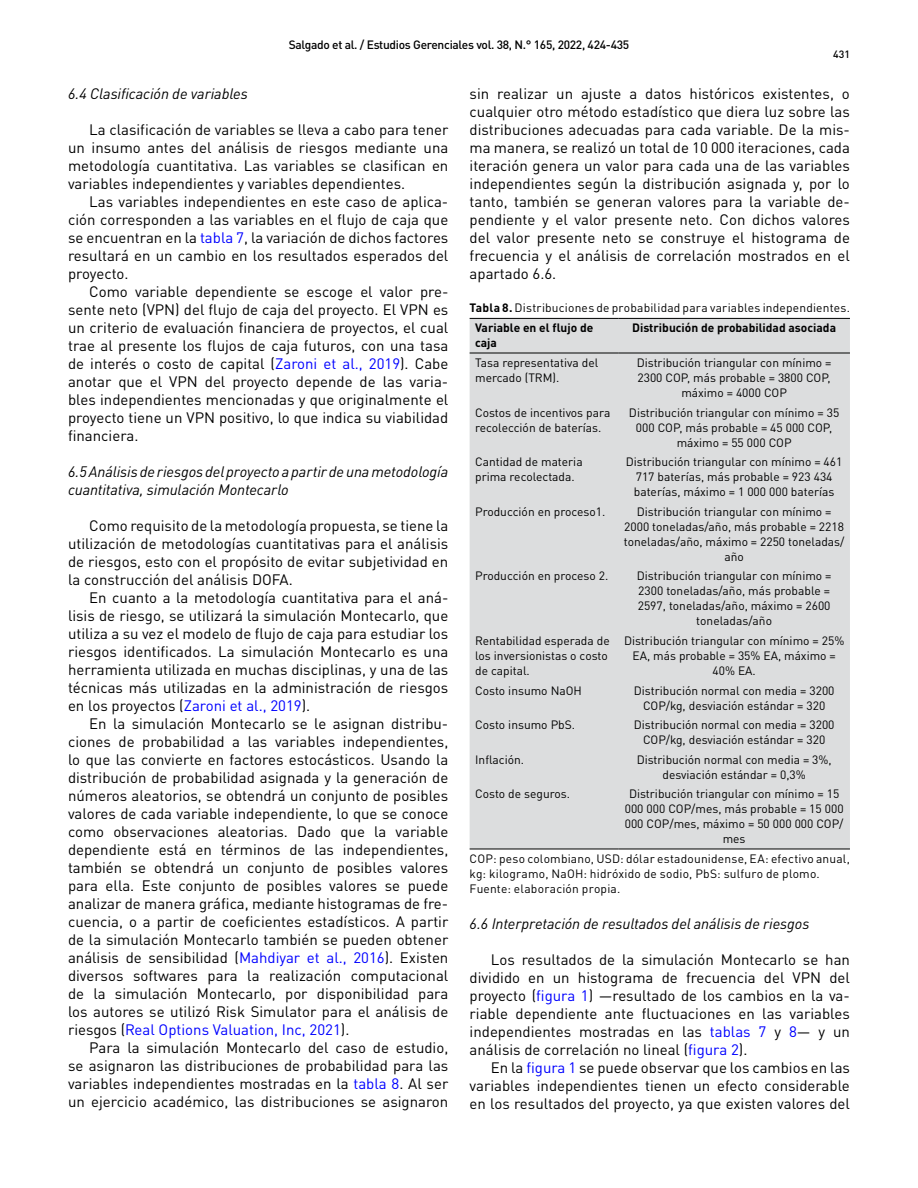
<style>
.page{position:relative;width:918px;height:1188px;background:#fff}
.page>*{position:absolute;margin:0;border:0;box-sizing:border-box;transform-origin:0 0}
.t1{font:15px/18px "DIN Pro";color:#000;text-align:justify}
.t2{font:italic 15px/18px "DIN Pro";letter-spacing:-.005em;color:#000}
.t3{font:12px/15px "DIN Pro";color:#000;text-align:center}
.t4{font:500 12px "DIN Pro";letter-spacing:-.025em;color:#000}
.t5{font:700 12px "DIN Pro";color:#000}
.t6{font:500 10.5px "DIN Pro";color:#000}
.s1{color:#00f}
.s2{font-weight:700}
</style>
<div class="page">
<div style="left:470px;top:319px;width:380px;height:530px;background:#dcddde"></div>
<hr style="left:470px;top:849px;width:148px;height:1px;background:#000">
<hr style="left:618px;top:849px;width:232px;height:1px;background:#000">
<hr style="left:470px;top:318px;width:148px;height:1px;background:#000">
<hr style="left:618px;top:318px;width:232px;height:1px;background:#000">
<hr style="left:470px;top:353px;width:148px;height:1px;background:#000">
<hr style="left:618px;top:353px;width:232px;height:1px;background:#000">
<p class="t4" style="left:289px;top:35px;width:342px">Salgado et al. / Estudios Gerenciales vol. 38, N.° 165, 2022, 424-435</p>
<p class="t6" style="left:833px;top:46px;width:18px">431</p>
<p class="t2" style="left:68px;top:83px;width:181px">6.4 Clasificación de variables</p>
<p class="t1" style="left:68px;top:119px;width:382px;text-indent:21px">La clasificación de variables se lleva a cabo para tener un insumo antes del análisis de riesgos mediante una metodología cuantitativa. Las variables se clasifican en variables independientes y variables dependientes.</p>
<p class="t1" style="left:68px;top:191px;width:382px;text-indent:21px">Las variables independientes en este caso de aplica&shy;ción corresponden a las variables en el flujo de caja que se encuentran en la <span class="s1">tabla 7</span>, la variación de dichos factores resultará en un cambio en los resultados esperados del proyecto.</p>
<p class="t1" style="left:68px;top:281px;width:382px;text-indent:21px">Como variable dependiente se escoge el valor pre&shy;sente neto (VPN) del flujo de caja del proyecto. El VPN es un criterio de evaluación financiera de proyectos, el cual trae al presente los flujos de caja futuros, con una tasa de interés o costo de capital (<span class="s1">Zaroni et al., 2019</span>). Cabe anotar que el VPN del proyecto depende de las varia&shy;bles independientes mencionadas y que originalmente el proyecto tiene un VPN positivo, lo que indica su viabilidad financiera.</p>
<p class="t2" style="left:68px;top:461px;width:382px">6.5 Análisis de riesgos del proyecto a partir de una metodología cuantitativa, simulación Montecarlo</p>
<p class="t1" style="left:68px;top:515px;width:382px;text-indent:21px">Como requisito de la metodología propuesta, se tiene la utilización de metodologías cuantitativas para el análisis de riesgos, esto con el propósito de evitar subjetividad en la construcción del análisis DOFA.</p>
<p class="t1" style="left:68px;top:587px;width:382px;text-indent:21px">En cuanto a la metodología cuantitativa para el aná&shy;lisis de riesgo, se utilizará la simulación Montecarlo, que utiliza a su vez el modelo de flujo de caja para estudiar los riesgos identificados. La simulación Montecarlo es una herramienta utilizada en muchas disciplinas, y una de las técnicas más utilizadas en la administración de riesgos en los proyectos (<span class="s1">Zaroni et al., 2019</span>).</p>
<p class="t1" style="left:68px;top:713px;width:382px;text-indent:21px">En la simulación Montecarlo se le asignan distribu&shy;ciones de probabilidad a las variables independientes, lo que las convierte en factores estocásticos. Usando la distribución de probabilidad asignada y la generación de números aleatorios, se obtendrá un conjunto de posibles valores de cada variable independiente, lo que se conoce como observaciones aleatorias. Dado que la variable dependiente está en términos de las independientes, también se obtendrá un conjunto de posibles valores para ella. Este conjunto de posibles valores se puede analizar de manera gráfica, mediante histogramas de fre&shy;cuencia, o a partir de coeficientes estadísticos. A partir de la simulación Montecarlo también se pueden obtener análisis de sensibilidad (<span class="s1">Mahdiyar et al., 2016</span>). Existen diversos softwares para la realización computacional de la simulación Montecarlo, por disponibilidad para los autores se utilizó Risk Simulator para el análisis de riesgos (<span class="s1">Real Options Valuation, Inc, 2021</span>).</p>
<p class="t1" style="left:68px;top:1037px;width:382px;text-indent:21px">Para la simulación Montecarlo del caso de estudio, se asignaron las distribuciones de probabilidad para las variables independientes mostradas en la <span class="s1">tabla 8</span>. Al ser un ejercicio académico, las distribuciones se asignaron</p>
<p class="t1" style="left:470px;top:83px;width:382px">sin realizar un ajuste a datos históricos existentes, o cualquier otro método estadístico que diera luz sobre las distribuciones adecuadas para cada variable. De la mis&shy;ma manera, se realizó un total de 10 000 iteraciones, cada iteración genera un valor para cada una de las variables independientes según la distribución asignada y, por lo tanto, también se generan valores para la variable de&shy;pendiente y el valor presente neto. Con dichos valores del valor presente neto se construye el histograma de frecuencia y el análisis de correlación mostrados en el apartado 6.6.</p>
<p class="t3" style="left:475px;top:296px;width:376px;line-height:20.4px;text-align:left;text-indent:-6px"><span class="s2">Tabla 8.</span> Distribuciones de probabilidad para variables independientes.<br><span class="s2">Variable en el flujo de</span></p>
<p class="t5" style="left:475px;top:333px;width:23px">caja</p>
<p class="t5" style="left:632px;top:318px;width:205px">Distribución de probabilidad asociada</p>
<p class="t3" style="left:475px;top:354px;width:125px;text-align:left">Tasa representativa del mercado (TRM).</p>
<p class="t3" style="left:637px;top:354px;width:196px">Distribución triangular con mínimo =<br>2300 COP, más probable = 3800 COP, máximo = 4000 COP</p>
<p class="t3" style="left:475px;top:404px;width:137px;text-align:left">Costos de incentivos para recolección de baterías.</p>
<p class="t3" style="left:629px;top:404px;width:212px">Distribución triangular con mínimo = 35<br>000 COP, más probable = 45 000 COP, máximo = 55 000 COP</p>
<p class="t3" style="left:475px;top:453px;width:109px;text-align:left">Cantidad de materia prima recolectada.</p>
<p class="t3" style="left:626px;top:453px;width:218px">Distribución triangular con mínimo = 461<br>717 baterías, más probable = 923 434 baterías, máximo = 1 000 000 baterías</p>
<p class="t3" style="left:475px;top:503px;width:132px">Producción en proceso1.</p>
<p class="t3" style="left:624px;top:503px;width:222px">Distribución triangular con mínimo =<br>2000 toneladas/año, más probable = 2218 toneladas/año, máximo = 2250 toneladas/ año</p>
<p class="t3" style="left:475px;top:567px;width:135px">Producción en proceso 2.</p>
<p class="t3" style="left:637px;top:567px;width:196px">Distribución triangular con mínimo =<br>2300 toneladas/año, más probable =<br>2597, toneladas/año, máximo = 2600 toneladas/año</p>
<p class="t3" style="left:475px;top:632px;width:136px;text-align:left">Rentabilidad esperada de los inversionistas o costo de capital.</p>
<p class="t3" style="left:624px;top:632px;width:222px">Distribución triangular con mínimo = 25%<br>EA, más probable = 35% EA, máximo =<br>40% EA.</p>
<p class="t3" style="left:475px;top:682px;width:108px">Costo insumo NaOH</p>
<p class="t3" style="left:634px;top:682px;width:202px">Distribución normal con media = 3200<br>COP/kg, desviación estándar = 320</p>
<p class="t3" style="left:475px;top:716px;width:101px">Costo insumo PbS.</p>
<p class="t3" style="left:634px;top:716px;width:202px">Distribución normal con media = 3200<br>COP/kg, desviación estándar = 320</p>
<p class="t3" style="left:475px;top:751px;width:50px">Inflación.</p>
<p class="t3" style="left:637px;top:751px;width:197px">Distribución normal con media = 3%, desviación estándar = 0,3%</p>
<p class="t3" style="left:475px;top:785px;width:96px">Costo de seguros.</p>
<p class="t3" style="left:625px;top:785px;width:220px">Distribución triangular con mínimo = 15<br>000 000 COP/mes, más probable = 15 000<br>000 COP/mes, máximo = 50 000 000 COP/ mes</p>
<p class="t3" style="left:470px;top:850px;width:382px;text-align:left">COP: peso colombiano, USD: dólar estadounidense, EA: efectivo anual, kg: kilogramo, NaOH: hidróxido de sodio, PbS: sulfuro de plomo.<br>Fuente: elaboración propia.</p>
<p class="t2" style="left:470px;top:913px;width:341px">6.6 Interpretación de resultados del análisis de riesgos</p>
<p class="t1" style="left:470px;top:949px;width:382px;text-indent:21px">Los resultados de la simulación Montecarlo se han dividido en un histograma de frecuencia del VPN del proyecto (<span class="s1">figura 1</span>) —resultado de los cambios en la va&shy;riable dependiente ante fluctuaciones en las variables independientes mostradas en las <span class="s1">tablas 7</span> y <span class="s1">8</span>— y un análisis de correlación no lineal (<span class="s1">figura 2</span>).</p>
<p class="t1" style="left:470px;top:1057px;width:382px;text-indent:21px">En la <span class="s1">figura 1</span> se puede observar que los cambios en las variables independientes tienen un efecto considerable en los resultados del proyecto, ya que existen valores del</p>
</div>
